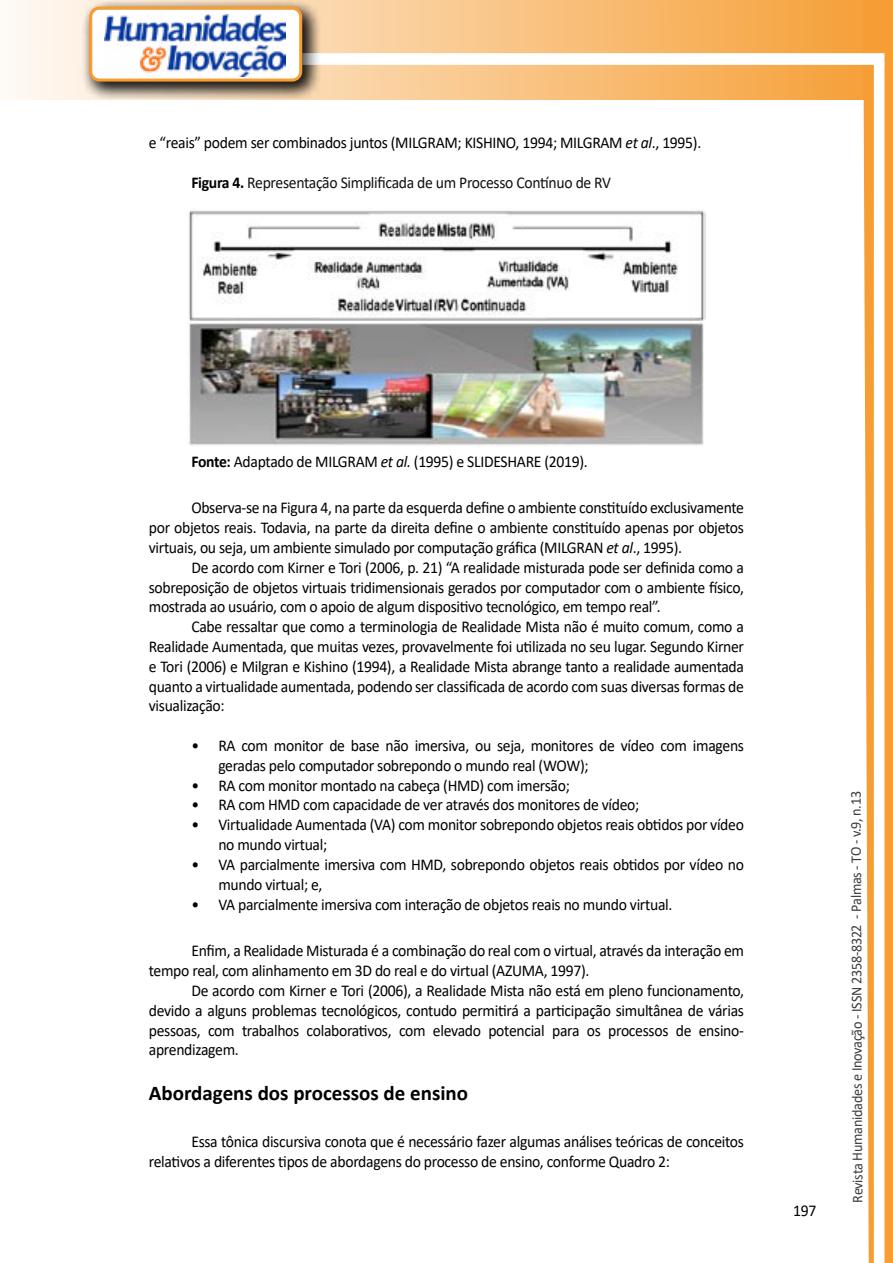
<style>
.page{position:relative;width:893px;height:1263px;background:#fff}
.page>*{position:absolute;margin:0;border:0;box-sizing:border-box;transform-origin:0 0}
.t1{font:700 21px "Calibri";color:#000}
.t2{font:16.5px/19.8px "Calibri";letter-spacing:-.02em;color:#000;scale:.95 1}
.t3{font:16.5px "Calibri";letter-spacing:-.02em;color:#111;scale:.95 1}
.t4{font:15px "Calibri";letter-spacing:-.025em;color:#3c3c3b;scale:.95 1}
.s1{font-style:italic}
.s2{font-weight:700;color:#000}
.s3{font-weight:700}
</style>
<div class="page">
<svg style="left:5px;top:0;width:858px;height:100px;background:#f9c484"></svg>
<div style="left:302px;top:53px;width:582px;height:12px;background:#fff;border:2px solid #fff"></div>
<svg style="left:863px;top:0;width:30px;height:1263px"></svg>
<div style="left:81px;top:0;width:241px;height:102px;background:#000;opacity:.75"></div>
<div style="left:91px;top:8px;width:210px;height:72px;background:#fff;border-radius:9px"></div>
<img style="left:104px;top:14px;width:181px;height:62px">
<div style="left:89px;top:7px;width:213px;height:75px;border:3px solid #f69e34;border-radius:9px"></div>
<img style="left:188px;top:210px;width:517px;height:236px">
<p class="t2" style="left:149px;top:133px;width:583px">e “reais” podem ser combinados juntos (MILGRAM; KISHINO, 1994; MILGRAM <span class="s1">et al</span>., 1995).</p>
<p class="t3" style="left:191px;top:171px;width:443px"><span class="s2">Figura 4.</span> Representação Simplificada de um Processo Contínuo de RV</p>
<p class="t2" style="left:191px;top:451px;width:419px"><span class="s3">Fonte:</span> Adaptado de MILGRAM <span class="s1">et al.</span> (1995) e SLIDESHARE (2019).</p>
<p class="t2" style="left:149px;top:498px;width:628px;text-align:justify;text-indent:43px">Observa-se na Figura 4, na parte da esquerda define o ambiente constituído exclusivamente por objetos reais. Todavia, na parte da direita define o ambiente constituído apenas por objetos virtuais, ou seja, um ambiente simulado por computação gráfica (MILGRAN <span class="s1">et al</span>., 1995).</p>
<p class="t2" style="left:149px;top:557px;width:628px;text-align:justify;text-indent:43px">De acordo com Kirner e Tori (2006, p. 21) “A realidade misturada pode ser definida como a sobreposição de objetos virtuais tridimensionais gerados por computador com o ambiente físico, mostrada ao usuário, com o apoio de algum dispositivo tecnológico, em tempo real”.</p>
<p class="t2" style="left:149px;top:616px;width:628px;text-align:justify;text-indent:43px">Cabe ressaltar que como a terminologia de Realidade Mista não é muito comum, como a Realidade Aumentada, que muitas vezes, provavelmente foi utilizada no seu lugar. Segundo Kirner e Tori (2006) e Milgran e Kishino (1994), a Realidade Mista abrange tanto a realidade aumentada quanto a virtualidade aumentada, podendo ser classificada de acordo com suas diversas formas de visualização:</p>
<p class="t2" style="left:218px;top:735px;width:555px;text-indent:-27px">• RA com monitor de base não imersiva, ou seja, monitores de vídeo com imagens geradas pelo computador sobrepondo o mundo real (WOW);</p>
<p class="t2" style="left:191px;top:775px;width:400px">• RA com monitor montado na cabeça (HMD) com imersão;</p>
<p class="t2" style="left:191px;top:795px;width:473px">• RA com HMD com capacidade de ver através dos monitores de vídeo;</p>
<p class="t2" style="left:218px;top:814px;width:555px;text-indent:-27px">• Virtualidade Aumentada (VA) com monitor sobrepondo objetos reais obtidos por vídeo no mundo virtual;</p>
<p class="t2" style="left:218px;top:854px;width:555px;text-indent:-27px">• VA parcialmente imersiva com HMD, sobrepondo objetos reais obtidos por vídeo no mundo virtual; e,</p>
<p class="t2" style="left:191px;top:894px;width:508px">• VA parcialmente imersiva com interação de objetos reais no mundo virtual.</p>
<p class="t2" style="left:149px;top:940px;width:628px;text-indent:43px">Enfim, a Realidade Misturada é a combinação do real com o virtual, através da interação em tempo real, com alinhamento em 3D do real e do virtual (AZUMA, 1997).</p>
<p class="t2" style="left:149px;top:980px;width:628px;text-align:justify;text-indent:43px">De acordo com Kirner e Tori (2006), a Realidade Mista não está em pleno funcionamento, devido a alguns problemas tecnológicos, contudo permitirá a participação simultânea de várias pessoas, com trabalhos colaborativos, com elevado potencial para os processos de ensino&shy;aprendizagem.</p>
<p class="t1" style="left:149px;top:1078px;width:321px">Abordagens dos processos de ensino</p>
<p class="t2" style="left:149px;top:1131px;width:628px;text-indent:43px">Essa tônica discursiva conota que é necessário fazer algumas análises teóricas de conceitos relativos a diferentes tipos de abordagens do processo de ensino, conforme Quadro 2:</p>
<p class="t2" style="left:793px;top:1200px;width:26px">197</p>
<p class="t4" style="left:846px;top:1203px;width:435px;rotate:-90deg">Revista Humanidades e Inovação - ISSN 2358-8322 - Palmas - TO - v.9, n.13</p>
</div>
